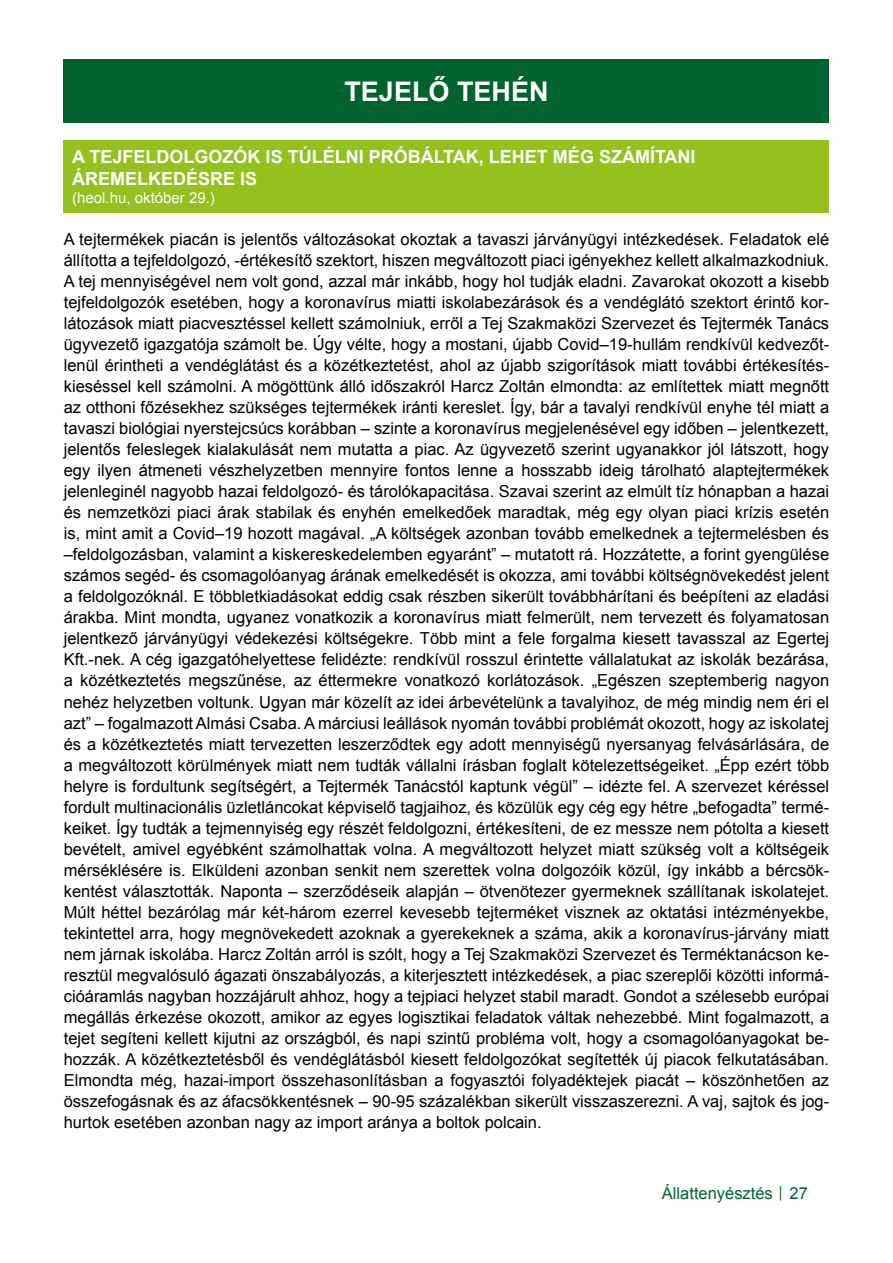
<style>
.page{position:relative;width:893px;height:1263px;background:#fff}
.page>*{position:absolute;margin:0;border:0;box-sizing:border-box;transform-origin:0 0}
.t1{font:700 27px "Arial";color:#fff}
.t2{font:700 18px/21.6px "Arial";color:#fff}
.t3{font:16.5px/21px "Arial";color:#000;text-align:justify}
.t4{font:16.5px "Arial";color:#006533}
.t5{font:15px "Arial";color:#fff}
.s1{font-size:12px}
</style>
<div class="page">
<div style="left:64px;top:60px;width:765px;height:63px;background:#00632e"></div>
<div style="left:64px;top:140px;width:765px;height:73px;background:#95c11f"></div>
<h1 class="t1" style="left:344px;top:74px;width:206px">TEJELŐ TEHÉN</h1>
<p class="t2" style="left:72px;top:147px;width:625px">A TEJFELDOLGOZÓK IS TÚLÉLNI PRÓBÁLTAK, LEHET MÉG SZÁMÍTANI<br>ÁREMELKEDÉSRE IS</p>
<p class="t5" style="left:72px;top:188px;width:144px">(heol.hu, október 29.)</p>
<p class="t3" style="left:64px;top:229px;width:767px">A tejtermékek piacán is jelentős változásokat okoztak a tavaszi járványügyi intézkedések. Feladatok elé állította a tejfeldolgozó, -értékesítő szektort, hiszen megváltozott piaci igényekhez kellett alkalmazkodniuk.<br>A tej mennyiségével nem volt gond, azzal már inkább, hogy hol tudják eladni. Zavarokat okozott a kisebb tejfeldolgozók esetében, hogy a koronavírus miatti iskolabezárások és a vendéglátó szektort érintő kor&shy;látozások miatt piacvesztéssel kellett számolniuk, erről a Tej Szakmaközi Szervezet és Tejtermék Tanács ügyvezető igazgatója számolt be. Úgy vélte, hogy a mostani, újabb Covid–19-hullám rendkívül kedvezőt&shy;lenül érintheti a vendéglátást és a közétkeztetést, ahol az újabb szigorítások miatt további értékesítés&shy;kieséssel kell számolni. A mögöttünk álló időszakról Harcz Zoltán elmondta: az említettek miatt megnőtt az otthoni főzésekhez szükséges tejtermékek iránti kereslet. Így, bár a tavalyi rendkívül enyhe tél miatt a tavaszi biológiai nyerstejcsúcs korábban – szinte a koronavírus megjelenésével egy időben – jelentkezett, jelentős feleslegek kialakulását nem mutatta a piac. Az ügyvezető szerint ugyanakkor jól látszott, hogy egy ilyen átmeneti vészhelyzetben mennyire fontos lenne a hosszabb ideig tárolható alaptejtermékek jelenleginél nagyobb hazai feldolgozó- és tárolókapacitása. Szavai szerint az elmúlt tíz hónapban a hazai és nemzetközi piaci árak stabilak és enyhén emelkedőek maradtak, még egy olyan piaci krízis esetén is, mint amit a Covid–19 hozott magával. „A költségek azonban tovább emelkednek a tejtermelésben és –feldolgozásban, valamint a kiskereskedelemben egyaránt” – mutatott rá. Hozzátette, a forint gyengülése számos segéd- és csomagolóanyag árának emelkedését is okozza, ami további költségnövekedést jelent a feldolgozóknál. E többletkiadásokat eddig csak részben sikerült továbbhárítani és beépíteni az eladási árakba. Mint mondta, ugyanez vonatkozik a koronavírus miatt felmerült, nem tervezett és folyamatosan jelentkező járványügyi védekezési költségekre. Több mint a fele forgalma kiesett tavasszal az Egertej Kft.-nek. A cég igazgatóhelyettese felidézte: rendkívül rosszul érintette vállalatukat az iskolák bezárása, a közétkeztetés megszűnése, az éttermekre vonatkozó korlátozások. „Egészen szeptemberig nagyon nehéz helyzetben voltunk. Ugyan már közelít az idei árbevételünk a tavalyihoz, de még mindig nem éri el azt” – fogalmazott Almási Csaba. A márciusi leállások nyomán további problémát okozott, hogy az iskolatej és a közétkeztetés miatt tervezetten leszerződtek egy adott mennyiségű nyersanyag felvásárlására, de a megváltozott körülmények miatt nem tudták vállalni írásban foglalt kötelezettségeiket. „Épp ezért több helyre is fordultunk segítségért, a Tejtermék Tanácstól kaptunk végül” – idézte fel. A szervezet kéréssel fordult multinacionális üzletláncokat képviselő tagjaihoz, és közülük egy cég egy hétre „befogadta” termé&shy;keiket. Így tudták a tejmennyiség egy részét feldolgozni, értékesíteni, de ez messze nem pótolta a kiesett bevételt, amivel egyébként számolhattak volna. A megváltozott helyzet miatt szükség volt a költségeik mérséklésére is. Elküldeni azonban senkit nem szerettek volna dolgozóik közül, így inkább a bércsök&shy;kentést választották. Naponta – szerződéseik alapján – ötvenötezer gyermeknek szállítanak iskolatejet.<br>Múlt héttel bezárólag már két-három ezerrel kevesebb tejterméket visznek az oktatási intézményekbe, tekintettel arra, hogy megnövekedett azoknak a gyerekeknek a száma, akik a koronavírus-járvány miatt nem járnak iskolába. Harcz Zoltán arról is szólt, hogy a Tej Szakmaközi Szervezet és Terméktanácson ke&shy;resztül megvalósuló ágazati önszabályozás, a kiterjesztett intézkedések, a piac szereplői közötti informá&shy;cióáramlás nagyban hozzájárult ahhoz, hogy a tejpiaci helyzet stabil maradt. Gondot a szélesebb európai megállás érkezése okozott, amikor az egyes logisztikai feladatok váltak nehezebbé. Mint fogalmazott, a tejet segíteni kellett kijutni az országból, és napi szintű probléma volt, hogy a csomagolóanyagokat be&shy;hozzák. A közétkeztetésből és vendéglátásból kiesett feldolgozókat segítették új piacok felkutatásában.<br>Elmondta még, hazai-import összehasonlításban a fogyasztói folyadéktejek piacát – köszönhetően az összefogásnak és az áfacsökkentésnek – 90-95 százalékban sikerült visszaszerezni. A vaj, sajtok és jog&shy;hurtok esetében azonban nagy az import aránya a boltok polcain.</p>
<p class="t4" style="left:662px;top:1182px;width:147px">Állattenyésztés <span class="s1">│</span> 27</p>
</div>
